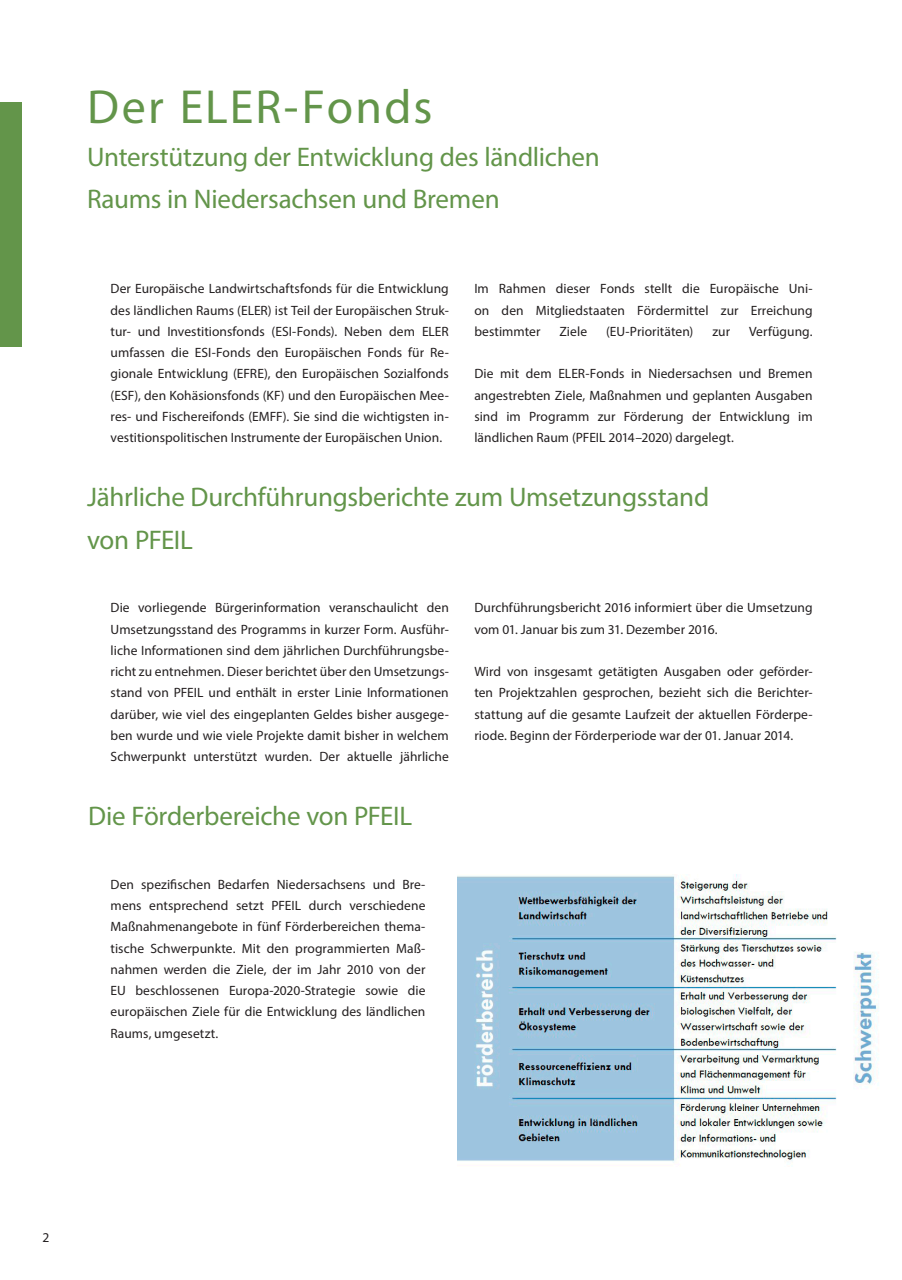
<style>
.page{position:relative;width:902px;height:1280px;background:#fff}
.page>*{position:absolute;margin:0;border:0;box-sizing:border-box;transform-origin:0 0}
.t1{font:48px "Myriad Pro";letter-spacing:.04em;color:#63954a}
.t2{font:27px/42.6px "Myriad Pro";letter-spacing:-.01em;color:#63954a}
.t3{font:13.5px/21.3px "Myriad Pro";letter-spacing:.005em;color:#231f20;text-align:justify}
</style>
<div class="page">
<div style="left:0;top:102px;width:21px;height:245px;background:#63954a"></div>
<img style="left:457px;top:875px;width:422px;height:287px">
<h1 class="t1" style="left:87px;top:78px;width:347px">Der ELER-Fonds</h1>
<h2 class="t2" style="left:87px;top:135px;width:514px">Unterstützung der Entwicklung des ländlichen<br>Raums in Niedersachsen und Bremen</h2>
<p class="t3" style="left:111px;top:278px;width:340px">Der Europäische Landwirtschaftsfonds für die Entwicklung des ländlichen Raums (ELER) ist Teil der Europäischen Struk&shy;tur- und Investitionsfonds (ESI-Fonds). Neben dem ELER umfassen die ESI-Fonds den Europäischen Fonds für Re&shy;gionale Entwicklung (EFRE), den Europäischen Sozialfonds (ESF), den Kohäsionsfonds (KF) und den Europäischen Mee&shy;res- und Fischereifonds (EMFF). Sie sind die wichtigsten in&shy;vestitionspolitischen Instrumente der Europäischen Union.</p>
<p class="t3" style="left:474px;top:278px;width:340px">Im Rahmen dieser Fonds stellt die Europäische Uni&shy;on den Mitgliedstaaten Fördermittel zur Erreichung bestimmter</p>
<p class="t3" style="left:559px;top:321px;width:29px">Ziele</p>
<p class="t3" style="left:606px;top:321px;width:89px">(EU-Prioritäten)</p>
<p class="t3" style="left:712px;top:321px;width:19px">zur</p>
<p class="t3" style="left:749px;top:321px;width:65px">Verfügung.</p>
<p class="t3" style="left:474px;top:363px;width:340px">Die mit dem ELER-Fonds in Niedersachsen und Bremen angestrebten Ziele, Maßnahmen und geplanten Ausgaben sind im Programm zur Förderung der Entwicklung im ländlichen Raum (PFEIL 2014–2020) dargelegt.</p>
<h2 class="t2" style="left:87px;top:475px;width:623px">Jährliche Durchführungsberichte zum Umsetzungsstand von PFEIL</h2>
<p class="t3" style="left:111px;top:597px;width:340px">Die vorliegende Bürgerinformation veranschaulicht den Umsetzungsstand des Programms in kurzer Form. Ausführ&shy;liche Informationen sind dem jährlichen Durchführungsbe&shy;richt zu entnehmen. Dieser berichtet über den Umsetzungs&shy;stand von PFEIL und enthält in erster Linie Informationen darüber, wie viel des eingeplanten Geldes bisher ausgege&shy;ben wurde und wie viele Projekte damit bisher in welchem Schwerpunkt unterstützt wurden. Der aktuelle jährliche</p>
<p class="t3" style="left:474px;top:597px;width:340px">Durchführungsbericht 2016 informiert über die Umsetzung vom 01. Januar bis zum 31. Dezember 2016.</p>
<p class="t3" style="left:474px;top:661px;width:340px">Wird von insgesamt getätigten Ausgaben oder geförder&shy;ten Projektzahlen gesprochen, bezieht sich die Berichter&shy;stattung auf die gesamte Laufzeit der aktuellen Förderpe&shy;riode. Beginn der Förderperiode war der 01. Januar 2014.</p>
<h2 class="t2" style="left:88px;top:794px;width:325px">Die Förderbereiche von PFEIL</h2>
<p class="t3" style="left:111px;top:873px;width:316px">Den spezifischen Bedarfen Niedersachsens und Bre&shy;mens entsprechend setzt PFEIL durch verschiedene Maßnahmenangebote in fünf Förderbereichen thema&shy;tische Schwerpunkte. Mit den programmierten Maß&shy;nahmen werden die Ziele, der im Jahr 2010 von der EU beschlossenen Europa-2020-Strategie sowie die europäischen Ziele für die Entwicklung des ländlichen Raums, umgesetzt.</p>
<p class="t3" style="left:43px;top:1226px;width:8px">2</p>
</div>
